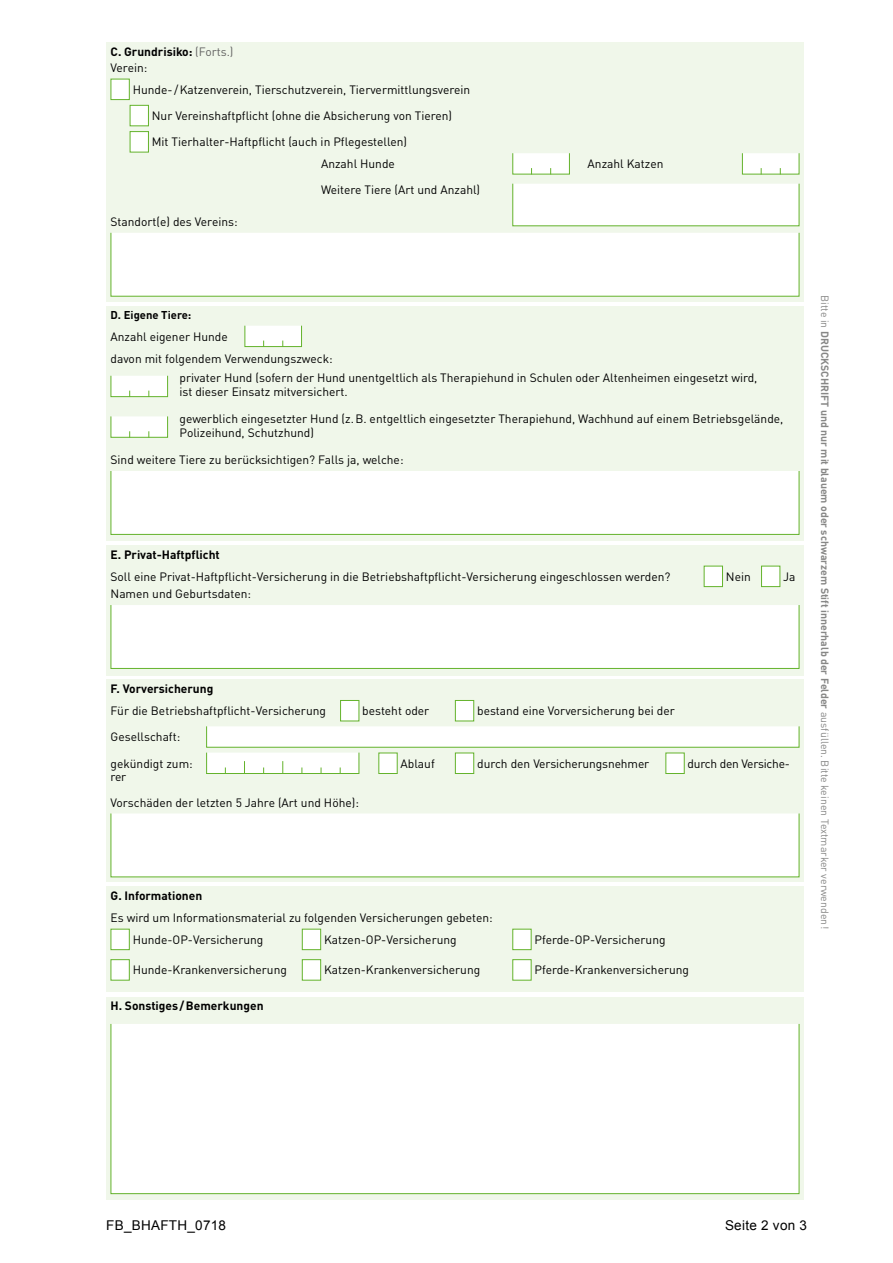
<style>
.page{position:relative;width:893px;height:1263px;background:#fff}
.page>*{position:absolute;margin:0;border:0;box-sizing:border-box;transform-origin:0 0}
.t1{font:13.5px "Arial";letter-spacing:.02em;color:#000}
.t2{font:12px/26.2px "DINOT";color:#000}
.t3{font:700 12px/15.6px "DINOT";color:#000}
.t4{font:12px "DINOT";letter-spacing:-.02em;color:#000}
.t5{font:700 11.25px "DINOT";color:#000}
.t6{font:700 10.5px "DINOT";color:#878786}
.s1{font-weight:400;color:#636362}
.s2{font-weight:400}
</style>
<div class="page">
<div style="left:106px;top:306px;width:698px;height:235px;background:#f0f7ea"></div>
<div style="left:244px;top:325px;width:58px;height:22px;background:#fff;border:1px solid #64b32c"></div>
<div style="left:111px;top:375px;width:57px;height:22px;background:#fff;border:1px solid #64b32c"></div>
<div style="left:111px;top:416px;width:57px;height:22px;background:#fff;border:1px solid #64b32c"></div>
<div style="left:111px;top:471px;width:688px;height:64px;background:#fff;border:1px solid #64b32c"></div>
<div style="left:106px;top:43px;width:698px;height:259px;background:#f0f7ea"></div>
<div style="left:111px;top:79px;width:19px;height:21px;background:#fff;border:1px solid #64b32c"></div>
<div style="left:130px;top:105px;width:19px;height:21px;background:#fff;border:1px solid #64b32c"></div>
<div style="left:130px;top:131px;width:19px;height:21px;background:#fff;border:1px solid #64b32c"></div>
<div style="left:512px;top:153px;width:58px;height:21px;background:#fff"></div>
<div style="left:742px;top:153px;width:57px;height:21px;background:#fff"></div>
<div style="left:512px;top:183px;width:287px;height:43px;background:#fff"></div>
<div style="left:111px;top:232px;width:688px;height:65px;background:#fff;border:1px solid #64b32c"></div>
<div style="left:106px;top:545px;width:698px;height:130px;background:#f0f7ea"></div>
<div style="left:704px;top:566px;width:19px;height:21px;background:#fff;border:1px solid #64b32c"></div>
<div style="left:761px;top:566px;width:19px;height:21px;background:#fff;border:1px solid #64b32c"></div>
<div style="left:111px;top:605px;width:688px;height:64px;background:#fff;border:1px solid #64b32c"></div>
<div style="left:106px;top:679px;width:698px;height:203px;background:#f0f7ea"></div>
<div style="left:340px;top:700px;width:19px;height:21px;background:#fff;border:1px solid #64b32c"></div>
<div style="left:455px;top:700px;width:19px;height:21px;background:#fff;border:1px solid #64b32c"></div>
<div style="left:206px;top:726px;width:593px;height:22px;background:#fff;border:1px solid #64b32c"></div>
<div style="left:206px;top:752px;width:153px;height:22px;background:#fff;border:1px solid #64b32c"></div>
<svg style="left:244px;top:761px;width:1px;height:13px"></svg>
<svg style="left:282px;top:761px;width:1px;height:13px"></svg>
<div style="left:378px;top:753px;width:20px;height:21px;background:#fff;border:1px solid #64b32c"></div>
<div style="left:455px;top:753px;width:19px;height:21px;background:#fff;border:1px solid #64b32c"></div>
<div style="left:665px;top:753px;width:20px;height:21px;background:#fff;border:1px solid #64b32c"></div>
<div style="left:111px;top:813px;width:688px;height:64px;background:#fff"></div>
<div style="left:106px;top:886px;width:698px;height:106px;background:#f0f7ea"></div>
<div style="left:111px;top:929px;width:19px;height:21px;background:#fff;border:1px solid #64b32c"></div>
<div style="left:302px;top:929px;width:19px;height:21px;background:#fff;border:1px solid #64b32c"></div>
<div style="left:512px;top:929px;width:19px;height:21px;background:#fff;border:1px solid #64b32c"></div>
<div style="left:111px;top:959px;width:19px;height:21px;background:#fff;border:1px solid #64b32c"></div>
<div style="left:302px;top:959px;width:19px;height:21px;background:#fff;border:1px solid #64b32c"></div>
<div style="left:512px;top:959px;width:19px;height:21px;background:#fff;border:1px solid #64b32c"></div>
<div style="left:106px;top:997px;width:698px;height:202px;background:#f0f7ea"></div>
<div style="left:111px;top:1023px;width:688px;height:171px;background:#fff;border:1px solid #64b32c"></div>
<p class="t3" style="left:111px;top:43px;width:124px">C. Grundrisiko: <span class="s1">(Forts.)<br></span><span class="s2">Verein:</span></p>
<p class="t2" style="left:152px;top:76px;width:320px;text-indent:-19px">Hunde- /Katzenverein, Tierschutzverein, Tiervermittlungsverein<br>Nur Vereinshaftpflicht (ohne die Absicherung von Tieren)<br>Mit Tierhalter-Haftpflicht (auch in Pflegestellen)</p>
<p class="t2" style="left:321px;top:150px;width:75px">Anzahl Hunde</p>
<p class="t2" style="left:588px;top:150px;width:77px">Anzahl Katzen</p>
<p class="t2" style="left:321px;top:177px;width:161px">Weitere Tiere (Art und Anzahl)</p>
<p class="t2" style="left:111px;top:208px;width:129px">Standort(e) des Vereins:</p>
<p class="t5" style="left:111px;top:308px;width:82px">D. Eigene Tiere:</p>
<p class="t2" style="left:111px;top:325px;width:224px;line-height:23px">Anzahl eigener Hunde<br>davon mit folgendem Verwendungszweck:</p>
<p class="t2" style="left:180px;top:371px;width:579px;line-height:13.5px">privater Hund (sofern der Hund unentgeltlich als Therapiehund in Schulen oder Altenheimen eingesetzt wird, ist dieser Einsatz mitversichert.</p>
<p class="t2" style="left:180px;top:411px;width:605px;line-height:14.4px">gewerblich eingesetzter Hund (z.B. entgeltlich eingesetzter Therapiehund, Wachhund auf einem Betriebsgelände,<br>Polizeihund, Schutzhund)</p>
<p class="t2" style="left:111px;top:447px;width:294px">Sind weitere Tiere zu berücksichtigen? Falls ja, welche:</p>
<p class="t3" style="left:111px;top:546px;width:111px">E. Privat-Haftpflicht</p>
<p class="t2" style="left:111px;top:563px;width:561px">Soll eine Privat-Haftpflicht-Versicherung in die Betriebshaftpflicht-Versicherung eingeschlossen werden?</p>
<p class="t2" style="left:726px;top:563px;width:26px">Nein</p>
<p class="t2" style="left:783px;top:563px;width:14px">Ja</p>
<p class="t2" style="left:111px;top:581px;width:142px">Namen und Geburtsdaten:</p>
<p class="t3" style="left:111px;top:680px;width:104px">F. Vorversicherung</p>
<p class="t2" style="left:111px;top:697px;width:217px">Für die Betriebshaftpflicht-Versicherung</p>
<p class="t2" style="left:362px;top:697px;width:69px">besteht oder</p>
<p class="t2" style="left:477px;top:697px;width:199px">bestand eine Vorversicherung bei der</p>
<p class="t2" style="left:111px;top:723px;width:84px">Gesellschaft: gekündigt zum:</p>
<p class="t2" style="left:401px;top:750px;width:36px">Ablauf</p>
<p class="t2" style="left:477px;top:750px;width:174px">durch den Versicherungsnehmer</p>
<p class="t4" style="left:688px;top:756px;width:104px">durch den Versiche-</p>
<p class="t2" style="left:111px;top:763px;width:250px">rer<br>Vorschäden der letzten 5 Jahre (Art und Höhe):</p>
<p class="t3" style="left:111px;top:887px;width:93px">G. Informationen</p>
<p class="t2" style="left:133px;top:906px;width:362px;line-height:22px;text-indent:-22px">Es wird um Informationsmaterial zu folgenden Versicherungen gebeten:<br>Hunde-OP-Versicherung</p>
<p class="t2" style="left:324px;top:926px;width:134px">Katzen-OP-Versicherung</p>
<p class="t2" style="left:534px;top:926px;width:133px">Pferde-OP-Versicherung</p>
<p class="t2" style="left:133px;top:956px;width:156px">Hunde-Krankenversicherung</p>
<p class="t2" style="left:324px;top:956px;width:158px">Katzen-Krankenversicherung</p>
<p class="t2" style="left:534px;top:956px;width:156px">Pferde-Krankenversicherung</p>
<p class="t3" style="left:111px;top:998px;width:154px">H. Sonstiges/Bemerkungen</p>
<p class="t6" style="left:832px;top:295px;width:636px;rotate:90deg"><span class="s2">Bitte in</span> DRUCKSCHRIFT und nur mit blauem oder schwarzem Stift innerhalb der Felder <span class="s2">ausfüllen. Bitte keinen Textmarker verwenden!</span></p>
<p class="t1" style="left:106px;top:1217px;width:121px">FB_BHAFTH_0718</p>
<p class="t1" style="left:725px;top:1217px;width:84px">Seite 2 von 3</p>
</div>
